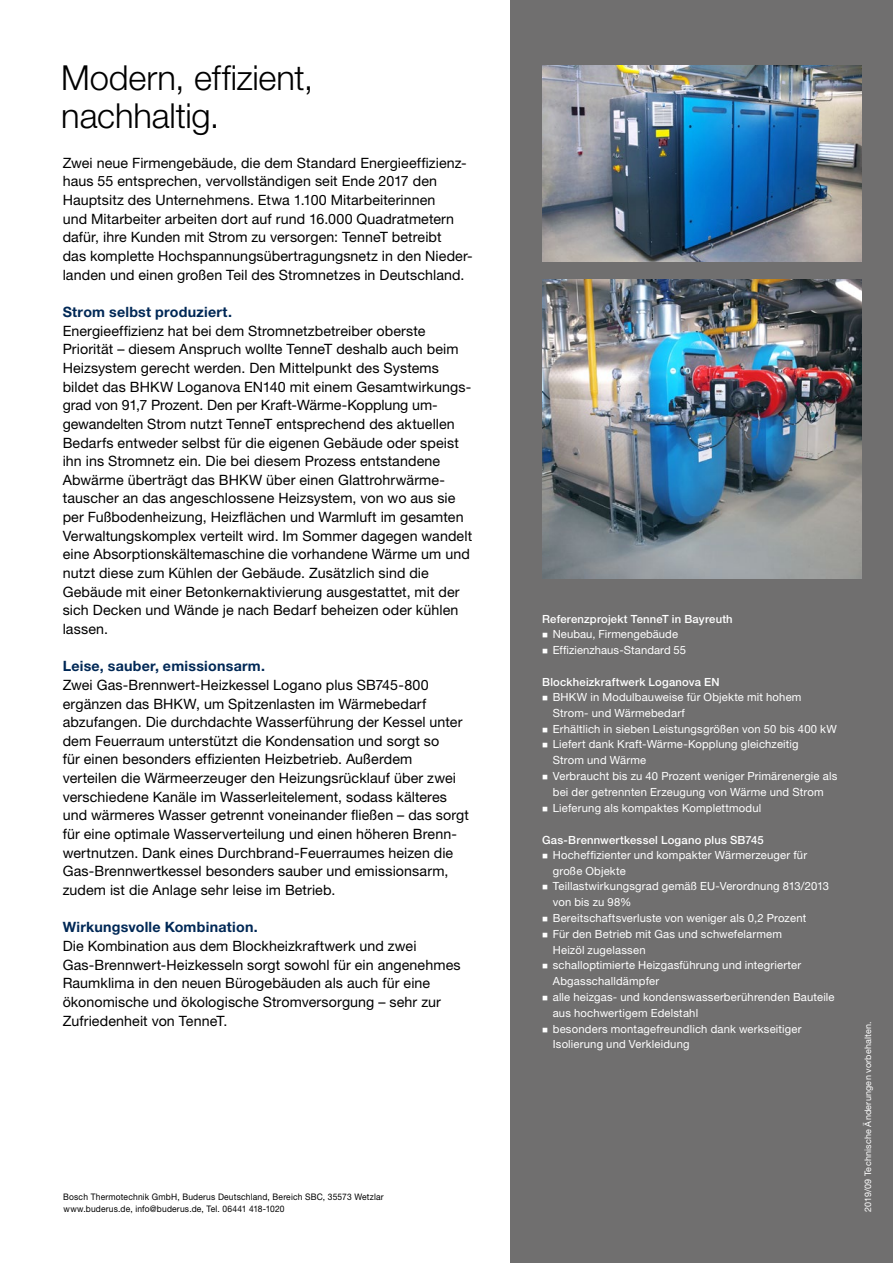
<style>
.page{position:relative;width:893px;height:1263px;background:#fff}
.page>*{position:absolute;margin:0;border:0;box-sizing:border-box;transform-origin:0 0}
.Head{font:300 34.5px/37.5px "Helvetica Neue LT Pro";letter-spacing:-.005em;color:#000}
.Fließtext{font:14.25px/18.6px "Helvetica Neue LT Pro";letter-spacing:.005em;color:#000}
.Zwischenhead{font:700 14.25px "Helvetica Neue LT Pro";letter-spacing:.015em;color:#002856}
.t1{font:11.25px/15.8px "Helvetica Neue LT Pro";letter-spacing:.015em;color:#fff}
.t2{font:500 11.25px "Helvetica Neue LT Pro";letter-spacing:.02em;color:#fff}
.t3{font:9px "Helvetica Neue LT Pro";letter-spacing:.025em;color:#000;scale:.94 1}
.t4{font:9px "Helvetica Neue LT Pro";letter-spacing:.025em;color:#fff}
</style>
<div class="page">
<div style="left:510px;top:0;width:383px;height:1263px;background:#706f6f"></div>
<img style="left:542px;top:65px;width:319px;height:196px">
<img style="left:542px;top:280px;width:319px;height:298px">
<p class="Head" style="left:61px;top:58px;width:253px">Modern, effizient, nachhaltig.</p>
<p class="Fließtext" style="left:63px;top:153px;width:412px">Zwei neue Firmengebäude, die dem Standard Energieeffizienz&shy;haus 55 entsprechen, vervollständigen seit Ende 2017 den Hauptsitz des Unternehmens. Etwa 1.100 Mitarbeiterinnen<br>und Mitarbeiter arbeiten dort auf rund 16.000 Quadratmetern dafür, ihre Kunden mit Strom zu versorgen: TenneT betreibt<br>das komplette Hochspannungsübertragungsnetz in den Nieder&shy;landen und einen großen Teil des Stromnetzes in Deutschland.</p>
<p class="Zwischenhead" style="left:63px;top:303px;width:171px">Strom selbst produziert.</p>
<p class="Fließtext" style="left:63px;top:321px;width:411px">Energieeffizienz hat bei dem Stromnetzbetreiber oberste Priorität – diesem Anspruch wollte TenneT deshalb auch beim Heizsystem gerecht werden. Den Mittelpunkt des Systems bildet das BHKW Loganova EN140 mit einem Gesamtwirkungs&shy;grad von 91,7 Prozent. Den per Kraft-Wärme-Kopplung um&shy;gewandelten Strom nutzt TenneT entsprechend des aktuellen Bedarfs entweder selbst für die eigenen Gebäude oder speist ihn ins Stromnetz ein. Die bei diesem Prozess entstandene Abwärme überträgt das BHKW über einen Glattrohrwärme&shy;tauscher an das angeschlossene Heizsystem, von wo aus sie per Fußbodenheizung, Heizflächen und Warmluft im gesamten Verwaltungskomplex verteilt wird. Im Sommer dagegen wandelt eine Absorptionskältemaschine die vorhandene Wärme um und nutzt diese zum Kühlen der Gebäude. Zusätzlich sind die Gebäude mit einer Betonkernaktivierung ausgestattet, mit der sich Decken und Wände je nach Bedarf beheizen oder kühlen lassen.</p>
<p class="Zwischenhead" style="left:63px;top:657px;width:204px">Leise, sauber, emissionsarm.</p>
<p class="Fließtext" style="left:63px;top:675px;width:408px">Zwei Gas-Brennwert-Heizkessel Logano plus SB745-800 ergänzen das BHKW, um Spitzenlasten im Wärmebedarf abzufangen. Die durchdachte Wasserführung der Kessel unter dem Feuerraum unterstützt die Kondensation und sorgt so<br>für einen besonders effizienten Heizbetrieb. Außerdem verteilen die Wärmeerzeuger den Heizungsrücklauf über zwei verschiedene Kanäle im Wasserleitelement, sodass kälteres und wärmeres Wasser getrennt voneinander fließen – das sorgt für eine optimale Wasserverteilung und einen höheren Brenn&shy;wertnutzen. Dank eines Durchbrand-Feuerraumes heizen die Gas-Brennwertkessel besonders sauber und emissionsarm, zudem ist die Anlage sehr leise im Betrieb.</p>
<p class="Zwischenhead" style="left:63px;top:918px;width:196px">Wirkungsvolle Kombination.</p>
<p class="Fließtext" style="left:63px;top:936px;width:399px">Die Kombination aus dem Blockheizkraftwerk und zwei Gas-Brennwert-Heizkesseln sorgt sowohl für ein angenehmes Raumklima in den neuen Bürogebäuden als auch für eine ökonomische und ökologische Stromversorgung – sehr zur Zufriedenheit von TenneT.</p>
<p class="t3" style="left:63px;top:1191px;width:342px">Bosch Thermotechnik GmbH, Buderus Deutschland, Bereich SBC, 35573 Wetzlar</p>
<p class="t3" style="left:64px;top:1203px;width:237px">www.buderus.de, info@buderus.de, Tel. 06441 418-1020</p>
<p class="t2" style="left:542px;top:613px;width:192px">Referenzprojekt TenneT in Bayreuth</p>
<p class="t1" style="left:542px;top:626px;width:137px">■ Neubau, Firmengebäude</p>
<p class="t1" style="left:542px;top:642px;width:146px">■ Effizienzhaus-Standard 55</p>
<p class="t2" style="left:542px;top:676px;width:179px">Blockheizkraftwerk Loganova EN</p>
<p class="t1" style="left:553px;top:689px;width:250px;text-indent:-11px">■ BHKW in Modulbauweise für Objekte mit hohem<br>Strom- und Wärmebedarf</p>
<p class="t1" style="left:542px;top:720px;width:296px">■ Erhältlich in sieben Leistungsgrößen von 50 bis 400 kW</p>
<p class="t1" style="left:553px;top:736px;width:247px;text-indent:-11px">■ Liefert dank Kraft-Wärme-Kopplung gleichzeitig<br>Strom und Wärme</p>
<p class="t1" style="left:542px;top:768px;width:297px;text-align:center">■ Verbraucht bis zu 40 Prozent weniger Primärenergie als bei der getrennten Erzeugung von Wärme und Strom</p>
<p class="t1" style="left:542px;top:799px;width:221px">■ Lieferung als kompaktes Komplettmodul</p>
<p class="t2" style="left:542px;top:833px;width:223px">Gas-Brennwertkessel Logano plus SB745</p>
<p class="t1" style="left:553px;top:847px;width:256px;text-indent:-11px">■ Hocheffizienter und kompakter Wärmerzeuger für große Objekte</p>
<p class="t1" style="left:553px;top:878px;width:278px;text-indent:-11px">■ Teillastwirkungsgrad gemäß EU-Verordnung 813/2013 von bis zu 98%</p>
<p class="t1" style="left:542px;top:910px;width:266px">■ Bereitschaftsverluste von weniger als 0,2 Prozent</p>
<p class="t1" style="left:553px;top:926px;width:231px;text-indent:-11px">■ Für den Betrieb mit Gas und schwefelarmem<br>Heizöl zugelassen</p>
<p class="t1" style="left:553px;top:957px;width:250px;text-indent:-11px">■ schalloptimierte Heizgasführung und integrierter<br>Abgasschalldämpfer</p>
<p class="t1" style="left:553px;top:989px;width:283px;text-indent:-11px">■ alle heizgas- und kondenswasserberührenden Bauteile aus hochwertigem Edelstahl</p>
<p class="t1" style="left:553px;top:1020px;width:250px;text-indent:-11px">■ besonders montagefreundlich dank werkseitiger<br>Isolierung und Verkleidung</p>
<p class="t4" style="left:862px;top:1212px;width:192px;rotate:-90deg">2019/09 Technische Änderungen vorbehalten.</p>
</div>
